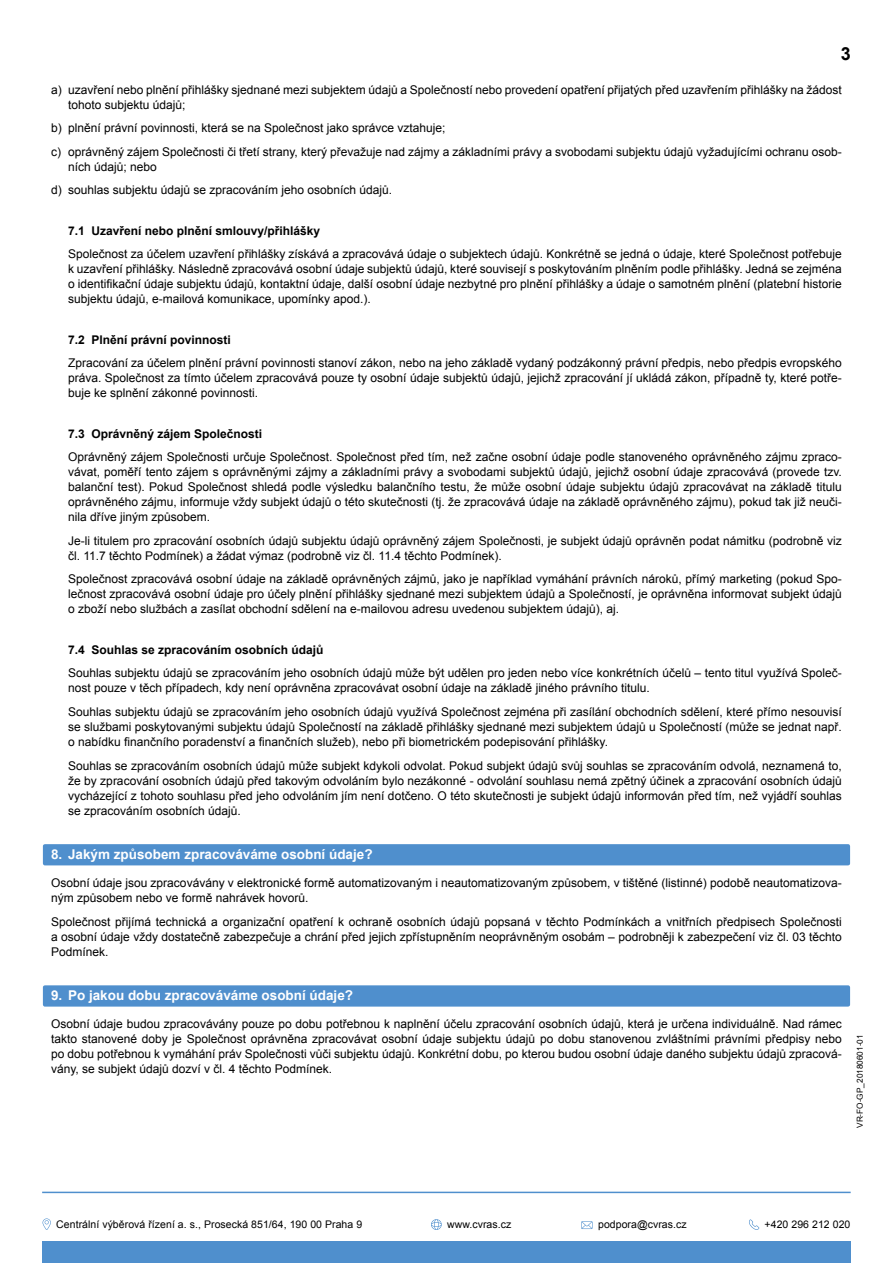
<style>
.page{position:relative;width:893px;height:1263px;background:#fff}
.page>*{position:absolute;margin:0;border:0;box-sizing:border-box;transform-origin:0 0}
.t1{font:700 18px "Arial";color:#000}
.t2{font:700 13.5px "Arial";color:#fff}
.t3{font:12px/15px "Arial";color:#000;text-align:justify}
.t4{font:700 12px "Arial";color:#000}
.t5{font:10.5px "Arial BEE";letter-spacing:.005em;color:#000}
.t6{font:8.25px "Arial";color:#000}
</style>
<div class="page">
<hr style="left:42px;top:1192px;width:809px;height:1px;background:#4f8fcd">
<div style="left:42px;top:1242px;width:809px;height:21px;background:#4f8fcd"></div>
<div style="left:43px;top:844px;width:807px;height:21px;background:#4f8fcd;border-radius:2px"></div>
<div style="left:43px;top:985px;width:807px;height:21px;background:#4f8fcd;border-radius:2px"></div>
<svg style="left:43px;top:1218px;width:8px;height:12px"></svg>
<svg style="left:431px;top:1219px;width:11px;height:11px"></svg>
<svg style="left:581px;top:1221px;width:12px;height:8px"></svg>
<svg style="left:749px;top:1219px;width:10px;height:11px"></svg>
<h1 class="t1" style="left:841px;top:42px;width:12px">3</h1>
<p class="t3" style="left:68px;top:82px;width:775px;text-indent:-17px">a) uzavření nebo plnění přihlášky sjednané mezi subjektem údajů a Společností nebo provedení opatření přijatých před uzavřením přihlášky na žádost tohoto subjektu údajů;</p>
<p class="t3" style="left:51px;top:116px;width:792px;line-height:23.5px">b) plnění právní povinnosti, která se na Společnost jako správce vztahuje;<br>c) oprávněný zájem Společnosti či třetí strany, který převažuje nad zájmy a základními právy a svobodami subjektu údajů vyžadujícími ochranu osob-</p>
<p class="t3" style="left:51px;top:155px;width:343px;line-height:23.5px;text-indent:17px">ních údajů; nebo<br>d) souhlas subjektu údajů se zpracováním jeho osobních údajů.</p>
<p class="t4" style="left:68px;top:223px;width:254px">7.1 Uzavření nebo plnění smlouvy/přihlášky</p>
<p class="t3" style="left:68px;top:247px;width:775px">Společnost za účelem uzavření přihlášky získává a zpracovává údaje o subjektech údajů. Konkrétně se jedná o údaje, které Společnost potřebuje k uzavření přihlášky. Následně zpracovává osobní údaje subjektů údajů, které souvisejí s poskytováním plněním podle přihlášky. Jedná se zejména o identifikační údaje subjektu údajů, kontaktní údaje, další osobní údaje nezbytné pro plnění přihlášky a údaje o samotném plnění (platební historie subjektu údajů, e-mailová komunikace, upomínky apod.).</p>
<p class="t4" style="left:68px;top:332px;width:164px">7.2 Plnění právní povinnosti</p>
<p class="t3" style="left:68px;top:356px;width:775px">Zpracování za účelem plnění právní povinnosti stanoví zákon, nebo na jeho základě vydaný podzákonný právní předpis, nebo předpis evropského práva. Společnost za tímto účelem zpracovává pouze ty osobní údaje subjektů údajů, jejichž zpracování jí ukládá zákon, případně ty, které potře&shy;buje ke splnění zákonné povinnosti.</p>
<p class="t4" style="left:68px;top:426px;width:196px">7.3 Oprávněný zájem Společnosti</p>
<p class="t3" style="left:68px;top:450px;width:775px">Oprávněný zájem Společnosti určuje Společnost. Společnost před tím, než začne osobní údaje podle stanoveného oprávněného zájmu zpraco&shy;vávat, poměří tento zájem s oprávněnými zájmy a základními právy a svobodami subjektů údajů, jejichž osobní údaje zpracovává (provede tzv. balanční test). Pokud Společnost shledá podle výsledku balančního testu, že může osobní údaje subjektu údajů zpracovávat na základě titulu oprávněného zájmu, informuje vždy subjekt údajů o této skutečnosti (tj. že zpracovává údaje na základě oprávněného zájmu), pokud tak již neuči&shy;nila dříve jiným způsobem.</p>
<p class="t3" style="left:68px;top:533px;width:775px">Je-li titulem pro zpracování osobních údajů subjektu údajů oprávněný zájem Společnosti, je subjekt údajů oprávněn podat námitku (podrobně viz čl. 11.7 těchto Podmínek) a žádat výmaz (podrobně viz čl. 11.4 těchto Podmínek).</p>
<p class="t3" style="left:68px;top:572px;width:775px">Společnost zpracovává osobní údaje na základě oprávněných zájmů, jako je například vymáhání právních nároků, přímý marketing (pokud Spo&shy;lečnost zpracovává osobní údaje pro účely plnění přihlášky sjednané mezi subjektem údajů a Společností, je oprávněna informovat subjekt údajů o zboží nebo službách a zasílat obchodní sdělení na e-mailovou adresu uvedenou subjektem údajů), aj.</p>
<p class="t4" style="left:68px;top:642px;width:257px">7.4 Souhlas se zpracováním osobních údajů</p>
<p class="t3" style="left:68px;top:666px;width:775px">Souhlas subjektu údajů se zpracováním jeho osobních údajů může být udělen pro jeden nebo více konkrétních účelů – tento titul využívá Společ&shy;nost pouze v těch případech, kdy není oprávněna zpracovávat osobní údaje na základě jiného právního titulu.</p>
<p class="t3" style="left:68px;top:704px;width:775px">Souhlas subjektu údajů se zpracováním jeho osobních údajů využívá Společnost zejména při zasílání obchodních sdělení, které přímo nesouvisí se službami poskytovanými subjektu údajů Společností na základě přihlášky sjednané mezi subjektem údajů u Společností (může se jednat např. o nabídku finančního poradenství a finančních služeb), nebo při biometrickém podepisování přihlášky.</p>
<p class="t3" style="left:68px;top:758px;width:775px">Souhlas se zpracováním osobních údajů může subjekt kdykoli odvolat. Pokud subjekt údajů svůj souhlas se zpracováním odvolá, neznamená to, že by zpracování osobních údajů před takovým odvoláním bylo nezákonné - odvolání souhlasu nemá zpětný účinek a zpracování osobních údajů vycházející z tohoto souhlasu před jeho odvoláním jím není dotčeno. O této skutečnosti je subjekt údajů informován před tím, než vyjádří souhlas se zpracováním osobních údajů.</p>
<p class="t2" style="left:51px;top:845px;width:323px">8. Jakým způsobem zpracováváme osobní údaje?</p>
<p class="t3" style="left:51px;top:875px;width:792px">Osobní údaje jsou zpracovávány v elektronické formě automatizovaným i neautomatizovaným způsobem, v tištěné (listinné) podobě neautomatizova&shy;ným způsobem nebo ve formě nahrávek hovorů.</p>
<p class="t3" style="left:51px;top:914px;width:792px">Společnost přijímá technická a organizační opatření k ochraně osobních údajů popsaná v těchto Podmínkách a vnitřních předpisech Společnosti a osobní údaje vždy dostatečně zabezpečuje a chrání před jejich zpřístupněním neoprávněným osobám – podrobněji k zabezpečení viz čl. 03 těchto Podmínek.</p>
<p class="t2" style="left:51px;top:986px;width:304px">9. Po jakou dobu zpracováváme osobní údaje?</p>
<p class="t3" style="left:51px;top:1016px;width:792px">Osobní údaje budou zpracovávány pouze po dobu potřebnou k naplnění účelu zpracování osobních údajů, která je určena individuálně. Nad rámec takto stanovené doby je Společnost oprávněna zpracovávat osobní údaje subjektu údajů po dobu stanovenou zvláštními právními předpisy nebo po dobu potřebnou k vymáhání práv Společnosti vůči subjektu údajů. Konkrétní dobu, po kterou budou osobní údaje daného subjektu údajů zpracová&shy;vány, se subjekt údajů dozví v čl. 4 těchto Podmínek.</p>
<p class="t6" style="left:854px;top:1128px;width:95px;rotate:-90deg">VR-FO-GP_20180601-01</p>
<p class="t5" style="left:56px;top:1217px;width:307px">Centrální výběrová řízení a. s., Prosecká 851/64, 190 00 Praha 9</p>
<p class="t5" style="left:447px;top:1217px;width:66px">www.cvras.cz</p>
<p class="t5" style="left:598px;top:1217px;width:90px">podpora@cvras.cz</p>
<p class="t5" style="left:765px;top:1217px;width:87px">+420 296 212 020</p>
</div>
